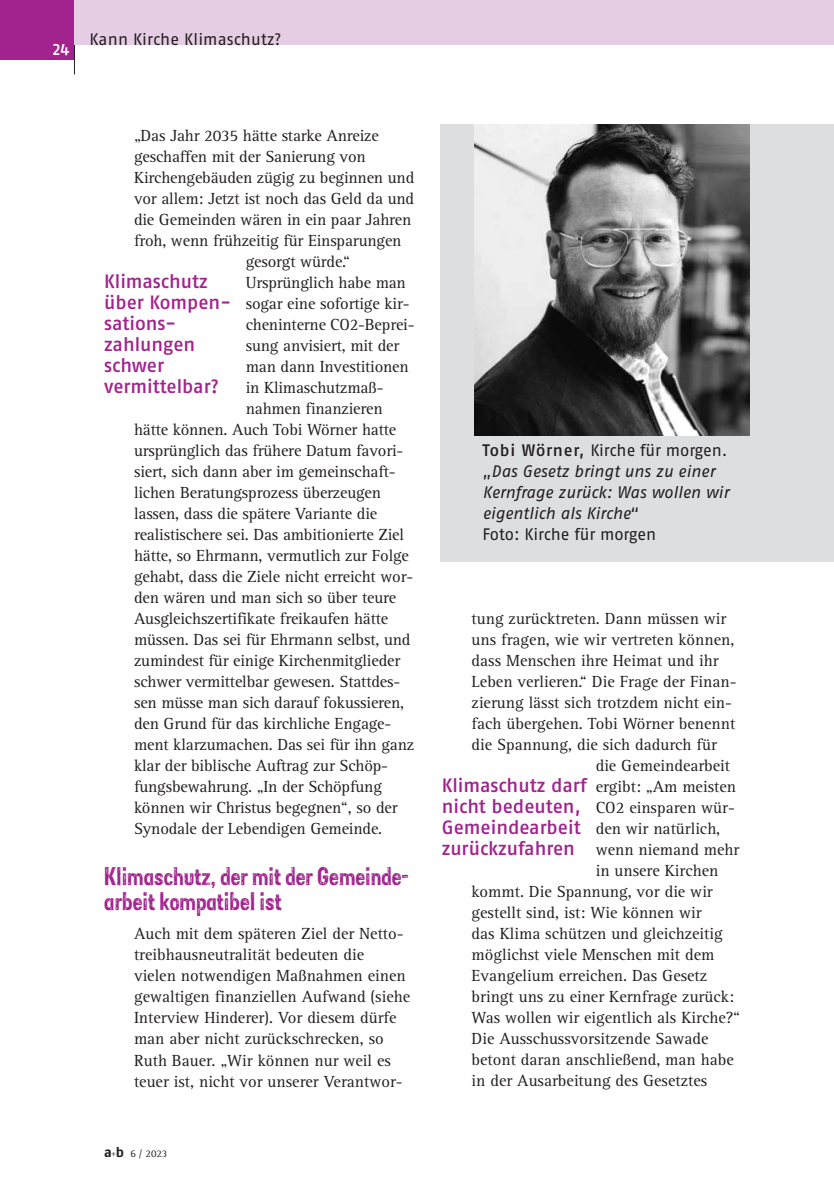
<style>
.page{position:relative;width:834px;height:1181px;background:#fff}
.page>*{position:absolute;margin:0;border:0;box-sizing:border-box;transform-origin:0 0}
._09_Amtl_kl_zwüb{font:21px/24.5px "Sans Culottes";color:#a2238e}
._12_Einschub{font:500 19.25px/21px "Fago OT";letter-spacing:-.005em;color:#a2238e}
._01_copy{font:16.62px/21px "Rotis Serif Pro";letter-spacing:-.01em;color:#231f20}
.Bildleg{font:italic 16.62px/21px "Fago OT";letter-spacing:-.005em;color:#231f20}
.Kolumnentitel{font:16.62px "Fago OT";letter-spacing:.005em;color:#231f20}
.Bildleg-2{font:16.62px "Fago OT";letter-spacing:-.005em;color:#231f20}
.t1{font:500 16.62px "Fago OT";color:#fff}
.t2{font:10.5px "Rotis Serif Pro";color:#231f20}
.s1{font-family:"Fago OT";font-weight:700;font-size:14px}
.s2{font-weight:500;font-style:normal}
.s3{font-style:normal}
</style>
<div class="page">
<div style="left:0;top:0;width:74px;height:60px;background:#a2238e"></div>
<hr style="left:74px;top:0;width:1px;height:74px;background:#231f20">
<div style="left:440px;top:124px;width:393px;height:437px;background:#dddee0"></div>
<img style="left:475px;top:124px;width:274px;height:311px">
<div style="left:75px;top:0;width:758px;height:45px;background:#e5cee3"></div>
<p class="t1" style="left:53px;top:39px;width:18px">24</p>
<p class="Kolumnentitel" style="left:90px;top:29px;width:193px">Kann Kirche Klimaschutz?</p>
<p class="_01_copy" style="left:134px;top:125px;width:246px">„Das Jahr 2035 hätte starke Anreize</p>
<p class="_01_copy" style="left:134px;top:146px;width:233px">geschaffen mit der Sanierung von</p>
<p class="_01_copy" style="left:134px;top:167px;width:282px">Kirchengebäuden zügig zu beginnen und</p>
<p class="_01_copy" style="left:134px;top:188px;width:281px">vor allem: Jetzt ist noch das Geld da und</p>
<p class="_01_copy" style="left:134px;top:209px;width:279px">die Gemeinden wären in ein paar Jahren</p>
<p class="_01_copy" style="left:134px;top:230px;width:269px">froh, wenn frühzeitig für Einsparungen</p>
<p class="_01_copy" style="left:246px;top:251px;width:106px">gesorgt würde.“</p>
<p class="_01_copy" style="left:246px;top:272px;width:162px">Ursprünglich habe man</p>
<p class="_01_copy" style="left:246px;top:293px;width:165px">sogar eine sofortige kir-</p>
<p class="_01_copy" style="left:246px;top:314px;width:170px">cheninterne CO2-Beprei-</p>
<p class="_01_copy" style="left:246px;top:335px;width:155px">sung anvisiert, mit der</p>
<p class="_01_copy" style="left:246px;top:356px;width:164px">man dann Investitionen</p>
<p class="_01_copy" style="left:246px;top:377px;width:139px">in Klimaschutzmaß-</p>
<p class="_01_copy" style="left:246px;top:398px;width:138px">nahmen finanzieren</p>
<p class="_01_copy" style="left:134px;top:419px;width:264px">hätte können. Auch Tobi Wörner hatte</p>
<p class="_01_copy" style="left:134px;top:440px;width:271px">ursprünglich das frühere Datum favori-</p>
<p class="_01_copy" style="left:134px;top:461px;width:263px">siert, sich dann aber im gemeinschaft-</p>
<p class="_01_copy" style="left:134px;top:482px;width:248px">lichen Beratungsprozess überzeugen</p>
<p class="_01_copy" style="left:134px;top:503px;width:245px">lassen, dass die spätere Variante die</p>
<p class="_01_copy" style="left:134px;top:524px;width:271px">realistischere sei. Das ambitionierte Ziel</p>
<p class="_01_copy" style="left:134px;top:545px;width:276px">hätte, so Ehrmann, vermutlich zur Folge</p>
<p class="_01_copy" style="left:134px;top:566px;width:280px">gehabt, dass die Ziele nicht erreicht wor-</p>
<p class="_01_copy" style="left:134px;top:587px;width:264px">den wären und man sich so über teure</p>
<p class="_01_copy" style="left:134px;top:608px;width:256px">Ausgleichszertifikate freikaufen hätte</p>
<p class="_01_copy" style="left:134px;top:629px;width:278px">müssen. Das sei für Ehrmann selbst, und</p>
<p class="_01_copy" style="left:134px;top:650px;width:267px">zumindest für einige Kirchenmitglieder</p>
<p class="_01_copy" style="left:134px;top:671px;width:267px">schwer vermittelbar gewesen. Stattdes-</p>
<p class="_01_copy" style="left:134px;top:692px;width:272px">sen müsse man sich darauf fokussieren,</p>
<p class="_01_copy" style="left:134px;top:713px;width:259px">den Grund für das kirchliche Engage-</p>
<p class="_01_copy" style="left:134px;top:734px;width:282px">ment klarzumachen. Das sei für ihn ganz</p>
<p class="_01_copy" style="left:134px;top:755px;width:255px">klar der biblische Auftrag zur Schöp-</p>
<p class="_01_copy" style="left:134px;top:776px;width:249px">fungsbewahrung. „In der Schöpfung</p>
<p class="_01_copy" style="left:134px;top:797px;width:265px">können wir Christus begegnen“, so der</p>
<p class="_01_copy" style="left:134px;top:818px;width:250px">Synodale der Lebendigen Gemeinde.</p>
<p class="_09_Amtl_kl_zwüb" style="left:104px;top:863px;width:306px">Klimaschutz, der mit der Gemeinde&shy;arbeit kompatibel ist</p>
<p class="_01_copy" style="left:134px;top:923px;width:277px">Auch mit dem späteren Ziel der Netto&shy;treibhausneutralität bedeuten die vielen notwendigen Maßnahmen einen gewaltigen finanziellen Aufwand (siehe Interview Hinderer). Vor diesem dürfe man aber nicht zurückschrecken, so Ruth Bauer. „Wir können nur weil es teuer ist, nicht vor unserer Verantwor-</p>
<p class="_12_Einschub" style="left:104px;top:271px;width:128px">Klimaschutz über Kompen&shy;sations-</p>
<p class="_12_Einschub" style="left:104px;top:334px;width:116px">zahlungen schwer vermittelbar?</p>
<p class="t2" style="left:104px;top:1147px;width:65px"><span class="s1">a</span><sup>+</sup><span class="s1">b</span> 6 / 2023</p>
<p class="Bildleg" style="left:482px;top:440px;width:248px"><span class="s2">Tobi Wörner,</span> <span class="s3">Kirche für morgen. „</span>Das Gesetz bringt uns zu einer<br>Kernfrage zurück: Was wollen wir eigentlich als Kirche<span class="s3">“</span></p>
<p class="Bildleg-2" style="left:482px;top:524px;width:175px">Foto: Kirche für morgen</p>
<p class="_01_copy" style="left:471px;top:608px;width:256px">tung zurücktreten. Dann müssen wir</p>
<p class="_01_copy" style="left:471px;top:629px;width:264px">uns fragen, wie wir vertreten können,</p>
<p class="_01_copy" style="left:471px;top:650px;width:248px">dass Menschen ihre Heimat und ihr</p>
<p class="_01_copy" style="left:471px;top:671px;width:266px">Leben verlieren.“ Die Frage der Finan-</p>
<p class="_01_copy" style="left:471px;top:692px;width:262px">zierung lässt sich trotzdem nicht ein-</p>
<p class="_01_copy" style="left:471px;top:713px;width:265px">fach übergehen. Tobi Wörner benennt</p>
<p class="_01_copy" style="left:471px;top:734px;width:247px">die Spannung, die sich dadurch für</p>
<p class="_01_copy" style="left:595px;top:755px;width:136px">die Gemeindearbeit</p>
<p class="_01_copy" style="left:595px;top:776px;width:142px">ergibt: „Am meisten</p>
<p class="_01_copy" style="left:595px;top:797px;width:141px">CO2 einsparen wür-</p>
<p class="_01_copy" style="left:595px;top:818px;width:126px">den wir natürlich,</p>
<p class="_01_copy" style="left:595px;top:839px;width:145px">wenn niemand mehr</p>
<p class="_01_copy" style="left:595px;top:860px;width:124px">in unsere Kirchen</p>
<p class="_01_copy" style="left:471px;top:881px;width:243px">kommt. Die Spannung, vor die wir</p>
<p class="_01_copy" style="left:471px;top:902px;width:231px">gestellt sind, ist: Wie können wir</p>
<p class="_01_copy" style="left:471px;top:923px;width:252px">das Klima schützen und gleichzeitig</p>
<p class="_01_copy" style="left:471px;top:944px;width:244px">möglichst viele Menschen mit dem</p>
<p class="_01_copy" style="left:471px;top:965px;width:237px">Evangelium erreichen. Das Gesetz</p>
<p class="_01_copy" style="left:471px;top:986px;width:264px">bringt uns zu einer Kernfrage zurück:</p>
<p class="_01_copy" style="left:471px;top:1007px;width:270px">Was wollen wir eigentlich als Kirche?“</p>
<p class="_01_copy" style="left:471px;top:1028px;width:238px">Die Ausschussvorsitzende Sawade</p>
<p class="_01_copy" style="left:471px;top:1049px;width:263px">betont daran anschließend, man habe</p>
<p class="_01_copy" style="left:471px;top:1070px;width:237px">in der Ausarbeitung des Gesetztes</p>
<p class="_12_Einschub" style="left:441px;top:775px;width:146px">Klimaschutz darf nicht bedeuten,<br>Gemeindearbeit zurückzufahren</p>
</div>
